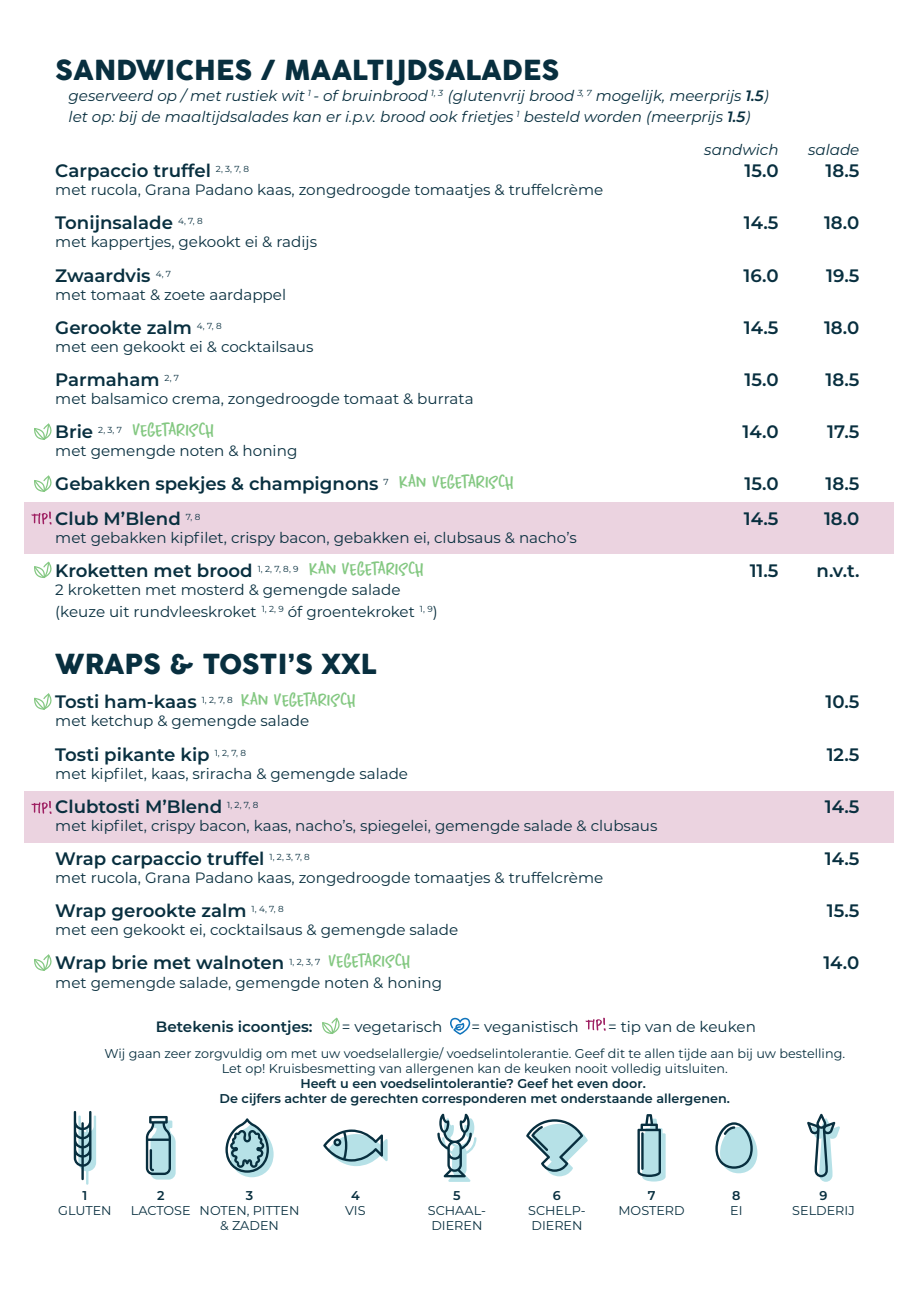
<style>
.page{position:relative;width:919px;height:1289px;background:#fff}
.page>*{position:absolute;margin:0;border:0;box-sizing:border-box;transform-origin:0 0}
.t1{font:27px "Cocogoose";color:#082f3f}
.t2{font:24px "Home Education DEMO";letter-spacing:-.03em;color:#84c882}
.t3{font:600 18px "Montserrat";color:#082f3f}
.t4{font:15px/21.6px "Montserrat";color:#082f3f}
.t5{font:italic 15px/21px "Montserrat";color:#082f3f}
.t6{font:600 15px "Montserrat";color:#082f3f}
.t7{font:12.75px/15.3px "Montserrat";color:#082f3f;text-align:center}
.t8{font:600 12.75px/15.3px "Montserrat";color:#082f3f;text-align:center}
.t9{font:8.7px "Montserrat";color:#082f3f}
.s1{font-weight:600}
.s2{font-weight:600;font-size:18px}
.s3{font-family:"Montserrat";font-weight:600;font-size:18px;color:#082f3f}
.s4{font-family:"Home Education DEMO";font-weight:400;font-size:24px;color:#84c882}
</style>
<div class="page">
<div style="left:25px;top:502px;width:869px;height:51px;background:#ebd3e0"></div>
<svg style="left:31px;top:511px;width:20px;height:13px"></svg>
<div style="left:25px;top:791px;width:869px;height:51px;background:#ebd3e0"></div>
<svg style="left:31px;top:801px;width:20px;height:12px"></svg>
<svg style="left:146px;top:1116px;width:30px;height:63px;background:#96b8bf"></svg>
<svg style="left:323px;top:1129px;width:64px;height:37px"></svg>
<svg style="left:715px;top:1122px;width:42px;height:51px"></svg>
<svg style="left:807px;top:1113px;width:32px;height:68px"></svg>
<svg style="left:437px;top:1113px;width:39px;height:68px"></svg>
<svg style="left:526px;top:1119px;width:61px;height:57px"></svg>
<svg style="left:225px;top:1118px;width:48px;height:59px"></svg>
<svg style="left:637px;top:1114px;width:28px;height:67px"></svg>
<hr style="left:641px;top:1132px;width:2px;height:37px;background:#082f3f">
<svg style="left:74px;top:1111px;width:22px;height:73px"></svg>
<svg style="left:34px;top:561px;width:18px;height:17px"></svg>
<svg style="left:34px;top:954px;width:18px;height:16px"></svg>
<svg style="left:34px;top:693px;width:18px;height:16px"></svg>
<svg style="left:34px;top:423px;width:18px;height:17px"></svg>
<svg style="left:34px;top:475px;width:18px;height:17px"></svg>
<svg style="left:322px;top:1017px;width:18px;height:16px"></svg>
<svg style="left:585px;top:1017px;width:20px;height:13px"></svg>
<svg style="left:450px;top:1017px;width:20px;height:17px"></svg>
<h1 class="t1" style="left:55px;top:51px;width:505px">SANDWICHES / MAALTIJDSALADES</h1>
<p class="t5" style="left:69px;top:84px;width:701px">geserveerd op / met rustiek wit <sup>1</sup> - of bruinbrood <sup>1,</sup> <sup>3</sup> (glutenvrij brood <sup>3,</sup> <sup>7</sup> mogelijk, meerprijs <span class="s1">1.5</span>) let op: bij de maaltijdsalades kan er i.p.v. brood ook frietjes <sup>1</sup> besteld worden (meerprijs <span class="s1">1.5</span>)</p>
<p class="t5" style="left:704px;top:139px;width:76px">sandwich</p>
<p class="t5" style="left:808px;top:139px;width:53px">salade</p>
<p class="t3" style="left:55px;top:158px;width:195px">Carpaccio truffel <sup>2,</sup> <sup>3,</sup> <sup>7,</sup> <sup>8</sup></p>
<p class="t3" style="left:744px;top:158px;width:35px">15.0</p>
<p class="t3" style="left:825px;top:158px;width:35px">18.5</p>
<p class="t4" style="left:55px;top:178px;width:549px">met rucola, Grana Padano kaas, zongedroogde tomaatjes &amp; truffelcrème</p>
<p class="t3" style="left:55px;top:210px;width:149px">Tonijnsalade <sup>4,</sup> <sup>7,</sup> <sup>8</sup></p>
<p class="t3" style="left:743px;top:210px;width:36px">14.5</p>
<p class="t3" style="left:824px;top:210px;width:37px">18.0</p>
<p class="t4" style="left:55px;top:231px;width:263px">met kappertjes, gekookt ei &amp; radijs</p>
<p class="t3" style="left:55px;top:262px;width:117px">Zwaardvis <sup>4,</sup> <sup>7</sup></p>
<p class="t3" style="left:743px;top:262px;width:36px">16.0</p>
<p class="t3" style="left:826px;top:262px;width:35px">19.5</p>
<p class="t4" style="left:55px;top:283px;width:232px">met tomaat &amp; zoete aardappel</p>
<p class="t3" style="left:55px;top:314px;width:168px">Gerookte zalm <sup>4,</sup> <sup>7,</sup> <sup>8</sup></p>
<p class="t3" style="left:743px;top:314px;width:36px">14.5</p>
<p class="t3" style="left:824px;top:314px;width:37px">18.0</p>
<p class="t4" style="left:55px;top:335px;width:260px">met een gekookt ei &amp; cocktailsaus</p>
<p class="t3" style="left:55px;top:367px;width:125px">Parmaham <sup>2,</sup> <sup>7</sup></p>
<p class="t3" style="left:744px;top:367px;width:35px">15.0</p>
<p class="t3" style="left:825px;top:367px;width:35px">18.5</p>
<p class="t4" style="left:55px;top:387px;width:420px">met balsamico crema, zongedroogde tomaat &amp; burrata</p>
<p class="t9" style="left:55px;top:424px;width:68px"><span class="s2">Brie</span> 2, 3, 7</p>
<h2 class="t2" style="left:132px;top:418px;width:84px">vegetarisch</h2>
<p class="t3" style="left:742px;top:419px;width:38px">14.0</p>
<p class="t3" style="left:827px;top:419px;width:34px">17.5</p>
<p class="t4" style="left:55px;top:439px;width:243px">met gemengde noten &amp; honing</p>
<p class="t3" style="left:55px;top:471px;width:335px">Gebakken spekjes &amp; champignons <sup>7</sup></p>
<h2 class="t2" style="left:399px;top:470px;width:116px">kan vegetarisch</h2>
<p class="t3" style="left:744px;top:471px;width:35px">15.0</p>
<p class="t3" style="left:825px;top:471px;width:35px">18.5</p>
<p class="t3" style="left:55px;top:505px;width:146px">Club M’Blend <sup>7,</sup> <sup>8</sup></p>
<p class="t3" style="left:743px;top:505px;width:36px">14.5</p>
<p class="t3" style="left:824px;top:505px;width:37px">18.0</p>
<p class="t4" style="left:55px;top:526px;width:523px">met gebakken kipfilet, crispy bacon, gebakken ei, clubsaus &amp; nacho’s</p>
<p class="t3" style="left:55px;top:557px;width:245px">Kroketten met brood <sup>1,</sup> <sup>2,</sup> <sup>7,</sup> <sup>8,</sup> <sup>9</sup></p>
<h2 class="t2" style="left:309px;top:556px;width:116px">kan vegetarisch</h2>
<p class="t3" style="left:749px;top:557px;width:30px">11.5</p>
<p class="t3" style="left:816px;top:557px;width:44px">n.v.t.</p>
<p class="t4" style="left:55px;top:578px;width:384px">2 kroketten met mosterd &amp; gemengde salade (keuze uit rundvleeskroket <sup>1,</sup> <sup>2,</sup> <sup>9</sup> óf groentekroket <sup>1,</sup> <sup>9</sup>)</p>
<h1 class="t1" style="left:55px;top:645px;width:323px">WRAPS &amp; TOSTI’S XXL</h1>
<h2 class="t2" style="left:55px;top:688px;width:302px"><span class="s3">Tosti ham-kaas</span> <sup>1,</sup> <sup>2,</sup> <sup>7,</sup> <sup>8</sup> kan vegetarisch</h2>
<p class="t3" style="left:825px;top:689px;width:35px">10.5</p>
<p class="t4" style="left:55px;top:709px;width:255px">met ketchup &amp; gemengde salade</p>
<p class="t3" style="left:55px;top:741px;width:192px">Tosti pikante kip <sup>1,</sup> <sup>2,</sup> <sup>7,</sup> <sup>8</sup></p>
<p class="t3" style="left:826px;top:741px;width:34px">12.5</p>
<p class="t4" style="left:55px;top:762px;width:354px">met kipfilet, kaas, sriracha &amp; gemengde salade</p>
<p class="t3" style="left:55px;top:793px;width:205px">Clubtosti M’Blend <sup>1,</sup> <sup>2,</sup> <sup>7,</sup> <sup>8</sup></p>
<p class="t3" style="left:824px;top:793px;width:36px">14.5</p>
<p class="t4" style="left:55px;top:814px;width:603px">met kipfilet, crispy bacon, kaas, nacho’s, spiegelei, gemengde salade &amp; clubsaus</p>
<p class="t3" style="left:55px;top:845px;width:256px">Wrap carpaccio truffel <sup>1,</sup> <sup>2,</sup> <sup>3,</sup> <sup>7,</sup> <sup>8</sup></p>
<p class="t3" style="left:824px;top:845px;width:36px">14.5</p>
<p class="t4" style="left:55px;top:866px;width:549px">met rucola, Grana Padano kaas, zongedroogde tomaatjes &amp; truffelcrème</p>
<p class="t3" style="left:55px;top:898px;width:230px">Wrap gerookte zalm <sup>1,</sup> <sup>4,</sup> <sup>7,</sup> <sup>8</sup></p>
<p class="t3" style="left:826px;top:898px;width:34px">15.5</p>
<p class="t4" style="left:55px;top:918px;width:404px">met een gekookt ei, cocktailsaus &amp; gemengde salade</p>
<p class="t3" style="left:55px;top:950px;width:356px">Wrap brie met walnoten <sup>1,</sup> <sup>2,</sup> <sup>3,</sup> <sup>7</sup> <span class="s4">vegetarisch</span></p>
<p class="t3" style="left:823px;top:950px;width:38px">14.0</p>
<p class="t4" style="left:55px;top:970px;width:388px">met gemengde salade, gemengde noten &amp; honing</p>
<p class="t6" style="left:156px;top:1016px;width:158px">Betekenis icoontjes:</p>
<p class="t4" style="left:342px;top:1015px;width:102px">= vegetarisch</p>
<p class="t4" style="left:471px;top:1015px;width:109px">= veganistisch</p>
<p class="t4" style="left:608px;top:1015px;width:149px">= tip van de keuken</p>
<p class="t7" style="left:104px;top:1044px;width:742px">Wij gaan zeer zorgvuldig om met uw voedselallergie/ voedselintolerantie. Geef dit te allen tijde aan bij uw bestelling.<br>Let op! Kruisbesmetting van allergenen kan de keuken nooit volledig uitsluiten.</p>
<p class="t8" style="left:220px;top:1075px;width:512px">Heeft u een voedselintolerantie? Geef het even door.<br>De cijfers achter de gerechten corresponderen met onderstaande allergenen.</p>
<p class="t8" style="left:82px;top:1186px;width:6px">1</p>
<p class="t7" style="left:58px;top:1202px;width:55px">GLUTEN</p>
<p class="t8" style="left:157px;top:1186px;width:9px">2</p>
<p class="t7" style="left:131px;top:1202px;width:61px">LACTOSE</p>
<p class="t8" style="left:246px;top:1186px;width:9px">3</p>
<p class="t7" style="left:200px;top:1202px;width:101px">NOTEN, PITTEN &amp; ZADEN</p>
<p class="t8" style="left:351px;top:1186px;width:10px">4</p>
<p class="t7" style="left:345px;top:1202px;width:22px">VIS</p>
<p class="t8" style="left:453px;top:1186px;width:9px">5</p>
<p class="t7" style="left:428px;top:1202px;width:59px;text-align:left">SCHAAL-<br>DIEREN</p>
<p class="t8" style="left:553px;top:1186px;width:9px">6</p>
<p class="t7" style="left:528px;top:1202px;width:59px;text-align:left">SCHELP-<br>DIEREN</p>
<p class="t8" style="left:647px;top:1186px;width:9px">7</p>
<p class="t7" style="left:618px;top:1202px;width:68px">MOSTERD</p>
<p class="t8" style="left:732px;top:1186px;width:10px">8</p>
<p class="t7" style="left:730px;top:1202px;width:14px">EI</p>
<p class="t8" style="left:819px;top:1186px;width:9px">9</p>
<p class="t7" style="left:792px;top:1202px;width:64px">SELDERIJ</p>
</div>
